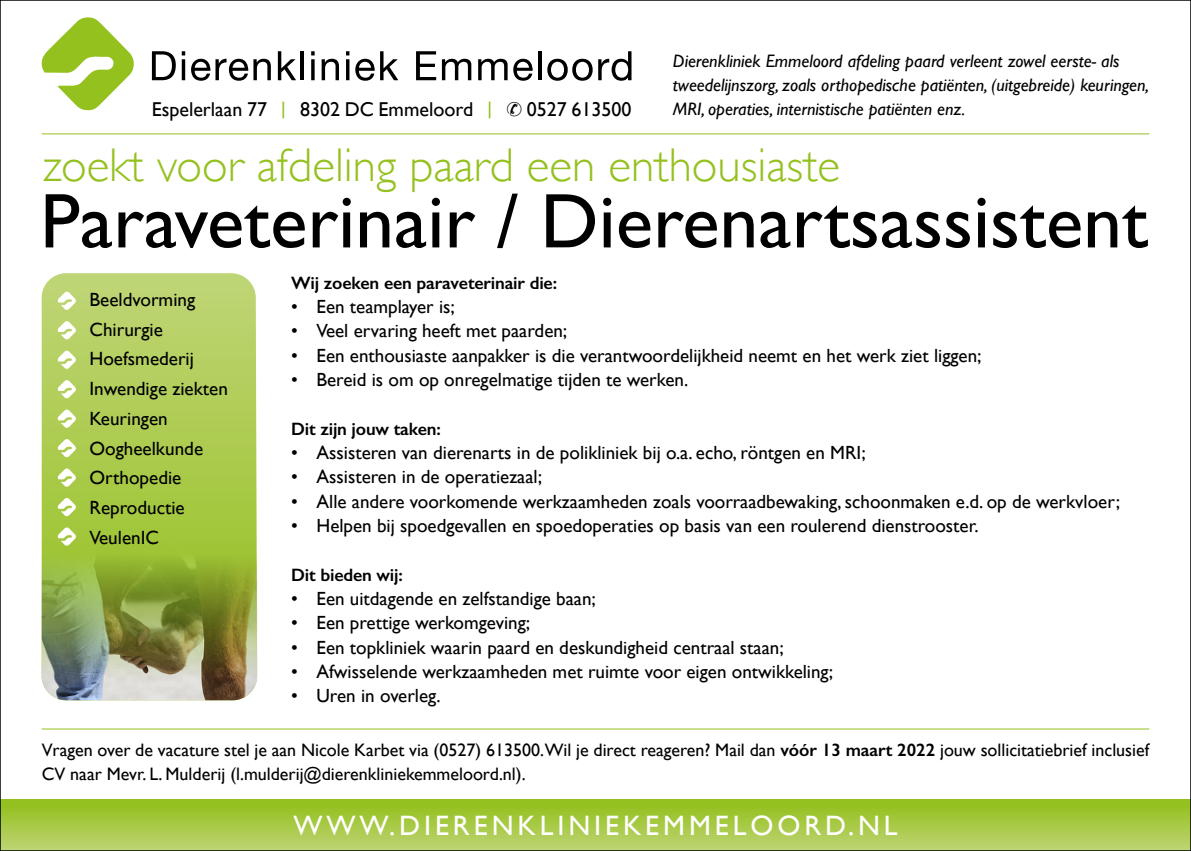
<style>
.page{position:relative;width:1191px;height:851px;background:#fff}
.page>*{position:absolute;margin:0;border:0;box-sizing:border-box;transform-origin:0 0}
.t1{font:77.8px "Gill Sans";color:#000}
.t2{font:300 47.2px "Gill Sans";color:#95c11f}
.t3{font:28px "Gill Sans";letter-spacing:.14em;color:#fff}
.t4{font:20px "Gill Sans";color:#000}
.t5{font:19.2px/29.8px "Gill Sans";color:#000}
.t6{font:19px "Gill Sans";color:#000}
.t7{font:18px/24px "Gill Sans";color:#000}
.t8{font:italic 18px/24px "Gill Sans";color:#000}
.t9{font:600 18px "Gill Sans";letter-spacing:-.01em;color:#000}
.s1{font-size:18px;color:#95c11f}
.s2{font-weight:600}
</style>
<div class="page">
<svg style="left:41px;top:17px;width:93px;height:94px"></svg>
<svg style="left:152px;top:51px;width:24px;height:29px"></svg>
<svg style="left:182px;top:51px;width:3px;height:4px"></svg>
<hr style="left:182px;top:59px;width:3px;height:21px;background:#000">
<svg style="left:191px;top:59px;width:80px;height:22px"></svg>
<svg style="left:278px;top:51px;width:18px;height:29px"></svg>
<hr style="left:300px;top:51px;width:4px;height:29px;background:#000">
<svg style="left:311px;top:51px;width:4px;height:4px"></svg>
<svg style="left:311px;top:59px;width:4px;height:21px"></svg>
<svg style="left:322px;top:59px;width:17px;height:21px"></svg>
<svg style="left:346px;top:51px;width:3px;height:4px"></svg>
<hr style="left:346px;top:59px;width:3px;height:21px;background:#000">
<svg style="left:355px;top:51px;width:43px;height:30px"></svg>
<svg style="left:416px;top:51px;width:20px;height:29px"></svg>
<svg style="left:442px;top:59px;width:29px;height:21px"></svg>
<svg style="left:478px;top:59px;width:29px;height:21px"></svg>
<svg style="left:513px;top:59px;width:20px;height:22px"></svg>
<hr style="left:538px;top:51px;width:3px;height:29px;background:#000">
<svg style="left:547px;top:59px;width:45px;height:22px"></svg>
<svg style="left:598px;top:51px;width:33px;height:30px"></svg>
<div style="left:0;top:799px;width:1191px;height:51px;background:linear-gradient(to bottom,#90be16,#bdd473)"></div>
<svg style="left:42px;top:273px;width:215px;height:265px;background:#b1ce5a"></svg>
<img style="left:42px;top:538px;width:215px;height:162px">
<svg style="left:58px;top:291px;width:18px;height:19px"></svg>
<svg style="left:58px;top:321px;width:18px;height:18px"></svg>
<svg style="left:58px;top:350px;width:18px;height:19px"></svg>
<svg style="left:58px;top:380px;width:18px;height:18px"></svg>
<svg style="left:58px;top:409px;width:18px;height:19px"></svg>
<svg style="left:58px;top:439px;width:18px;height:18px"></svg>
<svg style="left:58px;top:468px;width:18px;height:18px"></svg>
<svg style="left:58px;top:497px;width:18px;height:19px"></svg>
<svg style="left:58px;top:527px;width:18px;height:18px"></svg>
<hr style="left:42px;top:728px;width:1107px;height:1px;background:#95c11f">
<hr style="left:42px;top:133px;width:1107px;height:1px;background:#95c11f">
<p class="t4" style="left:152px;top:98px;width:481px">Espelerlaan 77 <span class="s1">|</span> 8302 DC Emmeloord <span class="s1">|</span> ✆ 0527 613500</p>
<p class="t8" style="left:673px;top:49px;width:478px">Dierenkliniek Emmeloord afdeling paard verleent zowel eerste- als tweedelijnszorg, zoals orthopedische patiënten, (uitgebreide) keuringen,<br>MRI, operaties, internistische patiënten enz.</p>
<h2 class="t2" style="left:43px;top:128px;width:798px">zoekt voor afdeling paard een enthousiaste</h2>
<h1 class="t1" style="left:40px;top:175px;width:1109px">Paraveterinair / Dierenartsassistent</h1>
<p class="t5" style="left:89px;top:284px;width:140px">Beeldvorming<br>Chirurgie<br>Hoefsmederij<br>Inwendige ziekten<br>Keuringen<br>Oogheelkunde<br>Orthopedie<br>Reproductie<br>VeulenIC</p>
<p class="t9" style="left:291px;top:272px;width:267px">Wij zoeken een paraveterinair die:</p>
<p class="t6" style="left:291px;top:295px;width:165px">• Een teamplayer is;</p>
<p class="t6" style="left:291px;top:320px;width:278px">• Veel ervaring heeft met paarden;</p>
<p class="t6" style="left:291px;top:344px;width:692px">• Een enthousiaste aanpakker is die verantwoordelijkheid neemt en het werk ziet liggen;</p>
<p class="t6" style="left:291px;top:368px;width:398px">• Bereid is om op onregelmatige tijden te werken.</p>
<p class="t9" style="left:291px;top:417px;width:151px">Dit zijn jouw taken:</p>
<p class="t6" style="left:291px;top:441px;width:576px">• Assisteren van dierenarts in de polikliniek bij o.a. echo, röntgen en MRI;</p>
<p class="t6" style="left:291px;top:465px;width:252px">• Assisteren in de operatiezaal;</p>
<p class="t6" style="left:291px;top:490px;width:830px">• Alle andere voorkomende werkzaamheden zoals voorraadbewaking, schoonmaken e.d. op de werkvloer;</p>
<p class="t6" style="left:291px;top:514px;width:689px">• Helpen bij spoedgevallen en spoedoperaties op basis van een roulerend dienstrooster.</p>
<p class="t9" style="left:291px;top:563px;width:113px">Dit bieden wij:</p>
<p class="t6" style="left:291px;top:587px;width:306px">• Een uitdagende en zelfstandige baan;</p>
<p class="t6" style="left:291px;top:611px;width:241px">• Een prettige werkomgeving;</p>
<p class="t6" style="left:291px;top:636px;width:494px">• Een topkliniek waarin paard en deskundigheid centraal staan;</p>
<p class="t6" style="left:291px;top:660px;width:543px">• Afwisselende werkzaamheden met ruimte voor eigen ontwikkeling;</p>
<p class="t6" style="left:291px;top:684px;width:151px">• Uren in overleg.</p>
<p class="t7" style="left:42px;top:737px;width:1109px">Vragen over de vacature stel je aan Nicole Karbet via (0527) 613500.Wil je direct reageren? Mail dan <span class="s2">vóór 13 maart 2022</span> jouw sollicitatiebrief inclusief<br>CV naar Mevr. L. Mulderij (l.mulderij@dierenkliniekemmeloord.nl).</p>
<h3 class="t3" style="left:293px;top:808px;width:605px">WWW.DIERENKLINIEKEMMELOORD.NL</h3>
</div>
